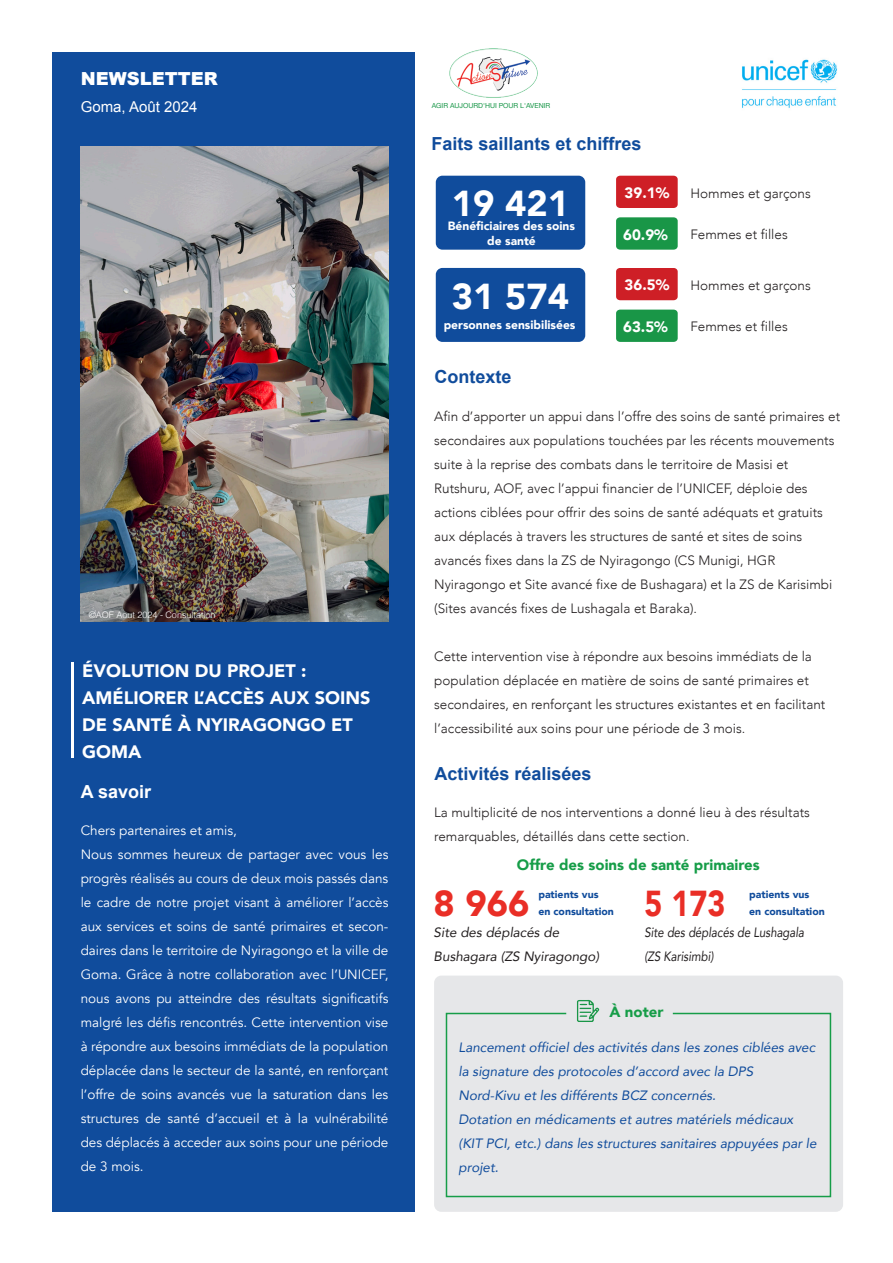
<style>
.page{position:relative;width:893px;height:1263px;background:#fff}
.page>*{position:absolute;margin:0;border:0;box-sizing:border-box;transform-origin:0 0}
.t1{font:900 36px "Avenir";color:#fff}
.t2{font:900 36px "Avenir";color:#e92e26}
.t3{font:900 36px "Avenir";color:#e92e26;scale:.84 1}
.t4{font:900 18px/27px "Avenir";color:#fff}
.t5{font:700 18px "Arial";color:#104c9c}
.t6{font:900 18px "Arial";color:#fff}
.t7{font:700 18px "Arial";color:#fff}
.t8{font:900 15px "Avenir";color:#169d48}
.t9{font:900 15px "Avenir";color:#fff}
.t10{font:15px "Arial";color:#fff}
.t11{font:300 13.5px/24px "Avenir";color:#231f20}
.t12{font:13.5px/24px "Avenir";color:#fff}
.t13{font:italic 13.5px/24px "Avenir";color:#104c9c}
.t14{font:italic 13.5px/24px "Avenir";color:#231f20}
.t15{font:italic 13.5px/24px "Avenir";color:#231f20;scale:.84 1}
.t16{font:900 12px/14.4px "Avenir";color:#fff;text-align:center}
.t17{font:900 10.5px/16.5px "Avenir";color:#104c9c}
.t18{font:300 9px "Helvetica";color:#fff}
.t19{font:6.9px "Helvetica Neue";color:#179647}
</style>
<div class="page">
<div style="left:52px;top:52px;width:362px;height:1160px;background:#104c9c"></div>
<hr style="left:71px;top:662px;width:3px;height:95px;background:#fff">
<div style="left:616px;top:176px;width:62px;height:32px;background:#ce1f26"></div>
<svg style="left:616px;top:217px;width:62px;height:33px;background:#20994d"></svg>
<img style="left:449px;top:48px;width:89px;height:50px">
<img style="left:742px;top:59px;width:96px;height:49px">
<img style="left:81px;top:147px;width:307px;height:475px">
<div style="left:436px;top:176px;width:149px;height:74px;background:#104c9c;border-radius:7px"></div>
<div style="left:616px;top:268px;width:62px;height:32px;background:#ce1f26"></div>
<div style="left:616px;top:310px;width:62px;height:32px;background:#199647"></div>
<div style="left:436px;top:268px;width:149px;height:74px;background:#104c9c;border-radius:7px"></div>
<div style="left:434px;top:975px;width:409px;height:237px;background:#e6e7e9;border-radius:7px"></div>
<svg style="left:577px;top:1000px;width:22px;height:12px"></svg>
<svg style="left:445px;top:1012px;width:387px;height:186px"></svg>
<h2 class="t6" style="left:81px;top:65px;width:138px">NEWSLETTER</h2>
<p class="t10" style="left:81px;top:97px;width:118px">Goma, Août 2024</p>
<p class="t18" style="left:89px;top:607px;width:128px">©AOF Aout 2024 - Consultation</p>
<h2 class="t4" style="left:82px;top:657px;width:290px">ÉVOLUTION DU PROJET :<br>AMÉLIORER L’ACCÈS AUX SOINS<br>DE SANTÉ À NYIRAGONGO ET<br>GOMA</h2>
<h2 class="t7" style="left:81px;top:780px;width:72px">A savoir</h2>
<p class="t12" style="left:81px;top:818px;width:309px">Chers partenaires et amis,<br>Nous sommes heureux de partager avec vous les progrès réalisés au cours de deux mois passés dans le cadre de notre projet visant à améliorer l’accès aux services et soins de santé primaires et secon&shy;daires dans le territoire de Nyiragongo et la ville de Goma. Grâce à notre collaboration avec l’UNICEF, nous avons pu atteindre des résultats significatifs malgré les défis rencontrés. Cette intervention vise à répondre aux besoins immédiats de la population déplacée dans le secteur de la santé, en renforçant l’offre de soins avancés vue la saturation dans les structures de santé d’accueil et à la vulnérabilité des déplacés à acceder aux soins pour une période de 3 mois.</p>
<p class="t19" style="left:432px;top:101px;width:120px">AGIR AUJOURD'HUI POUR L'AVENIR</p>
<h2 class="t5" style="left:431px;top:132px;width:212px">Faits saillants et chiffres</h2>
<h1 class="t1" style="left:452px;top:173px;width:119px">19 421</h1>
<p class="t16" style="left:448px;top:219px;width:129px">Bénéficiaires des soins de santé</p>
<h1 class="t1" style="left:452px;top:265px;width:119px">31 574</h1>
<p class="t16" style="left:444px;top:317px;width:133px">personnes sensibilisées</p>
<h2 class="t5" style="left:434px;top:365px;width:79px">Contexte</h2>
<p class="t9" style="left:625px;top:179px;width:46px">39.1%</p>
<p class="t9" style="left:623px;top:222px;width:46px">60.9%</p>
<p class="t9" style="left:625px;top:272px;width:46px">36.5%</p>
<p class="t9" style="left:623px;top:314px;width:46px">63.5%</p>
<p class="t11" style="left:690px;top:181px;width:122px">Hommes et garçons</p>
<p class="t11" style="left:690px;top:222px;width:99px">Femmes et filles</p>
<p class="t11" style="left:690px;top:273px;width:122px">Hommes et garçons</p>
<p class="t11" style="left:690px;top:314px;width:99px">Femmes et filles</p>
<p class="t11" style="left:434px;top:404px;width:407px">Afin d’apporter un appui dans l’offre des soins de santé primaires et secondaires aux populations touchées par les récents mouvements suite à la reprise des combats dans le territoire de Masisi et Rutshuru, AOF, avec l’appui financier de l’UNICEF, déploie des actions ciblées pour offrir des soins de santé adéquats et gratuits aux déplacés à travers les structures de santé et sites de soins avancés fixes dans la ZS de Nyiragongo (CS Munigi, HGR Nyiragongo et Site avancé fixe de Bushagara) et la ZS de Karisimbi (Sites avancés fixes de Lushagala et Baraka).</p>
<p class="t11" style="left:434px;top:644px;width:393px">Cette intervention vise à répondre aux besoins immédiats de la population déplacée en matière de soins de santé primaires et secondaires, en renforçant les structures existantes et en facilitant l’accessibilité aux soins pour une période de 3 mois.</p>
<h2 class="t5" style="left:434px;top:762px;width:159px">Activités réalisées</h2>
<p class="t11" style="left:434px;top:800px;width:377px">La multiplicité de nos interventions a donné lieu à des résultats remarquables, détaillés dans cette section.</p>
<p class="t8" style="left:517px;top:852px;width:244px">Offre des soins de santé primaires</p>
<h1 class="t2" style="left:434px;top:873px;width:97px">8 966</h1>
<p class="t17" style="left:538px;top:886px;width:77px">patients vus<br>en consultation</p>
<p class="t14" style="left:434px;top:920px;width:167px">Site des déplacés de<br>Bushagara (ZS Nyiragongo)</p>
<h1 class="t3" style="left:644px;top:873px;width:98px">5 173</h1>
<p class="t17" style="left:749px;top:886px;width:77px">patients vus<br>en consultation</p>
<p class="t15" style="left:644px;top:920px;width:192px">Site des déplacés de Lushagala (ZS Karisimbi)</p>
<p class="t8" style="left:609px;top:999px;width:56px">À noter</p>
<p class="t13" style="left:459px;top:1035px;width:359px">Lancement officiel des activités dans les zones ciblées avec la signature des protocoles d’accord avec la DPS Nord-Kivu et les différents BCZ concernés.<br>Dotation en médicaments et autres matériels médicaux (KIT PCI, etc.) dans les structures sanitaires appuyées par le projet.</p>
</div>
